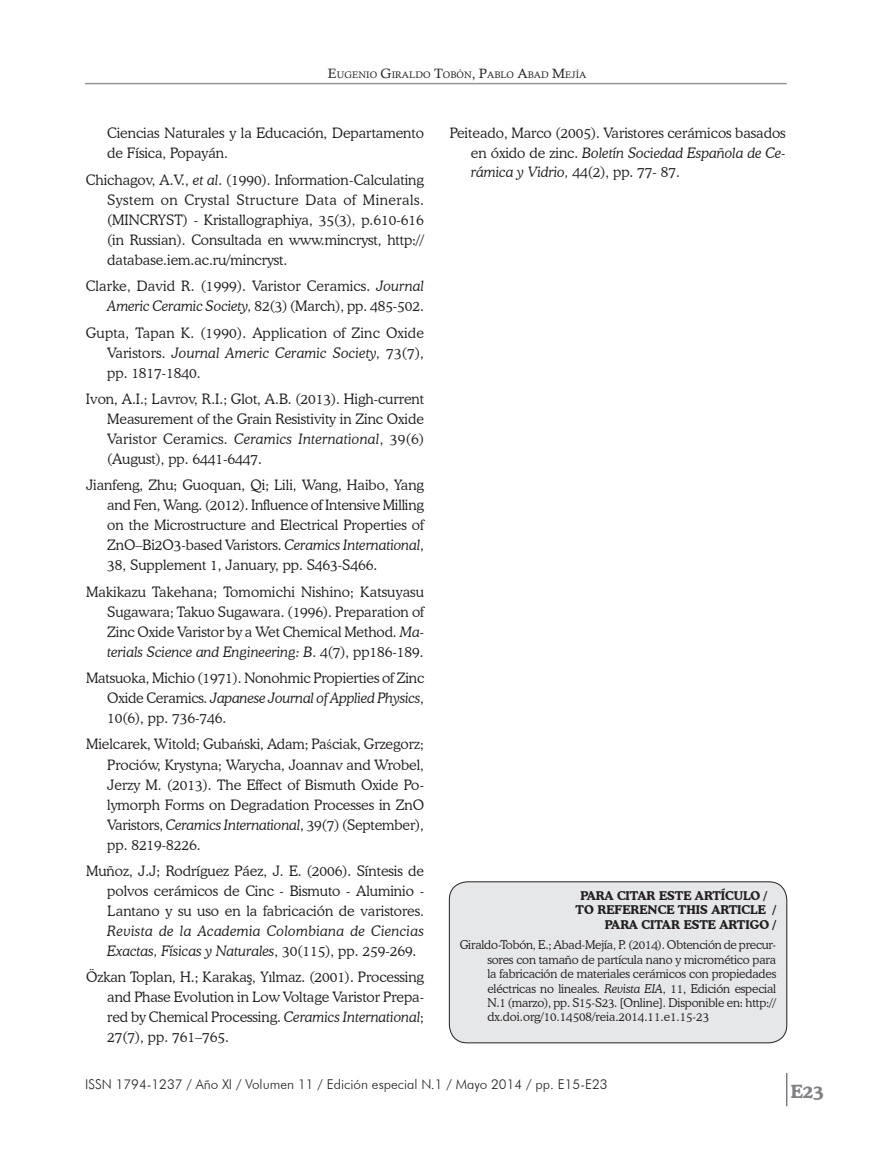
<style>
.page{position:relative;width:893px;height:1170px;background:#fff}
.page>*{position:absolute;margin:0;border:0;box-sizing:border-box;transform-origin:0 0}
.t1{font:700 18px "Cooper BT";color:#808285}
.t2{font:300 14.25px/20px "Cooper BT";color:#231f20;text-align:justify}
.t3{font:italic 300 14.25px/20px "Cooper BT";letter-spacing:.025em;color:#231f20}
.t4{font:300 13.5px "Futura BT";color:#231f20}
.t5{font:300 12px/14.4px "Cooper BT";letter-spacing:-.005em;color:#231f20;text-align:justify}
.t6{font:700 12px "Cooper BT";color:#231f20}
.t7{font:9.45px "Calisto";color:#231f20}
.s1{font-size:13.5px}
.s2{font-style:italic}
.s3{font-family:"Times New Roman";font-weight:400}
.s4{font-style:normal}
</style>
<div class="page">
<hr style="left:786px;top:1072px;width:1px;height:34px;background:#7c7e81">
<hr style="left:85px;top:83px;width:702px;height:1px;background:#939598">
<div style="left:449px;top:881px;width:338px;height:161px;background:#e6e7e9;border-radius:18px"></div>
<div style="left:449px;top:881px;width:338px;height:162px;border:1px solid #231f20;border-radius:18px"></div>
<p class="t7" style="left:328px;top:69px;width:260px"><span class="s1">E</span>UGENIO <span class="s1">G</span>IRALDO <span class="s1">T</span>OBÓN<span class="s1">, P</span>ABLO <span class="s1">A</span>BAD <span class="s1">M</span>EJÍA</p>
<p class="t2" style="left:107px;top:123px;width:318px">Ciencias Naturales y la Educación, Departamento de Física, Popayán.</p>
<p class="t2" style="left:107px;top:170px;width:318px;text-indent:-21px">Chichagov, A.V., <span class="s2">et al</span>. (1990). Information-Calculating System on Crystal Structure Data of Minerals. (MINCRYST) - Kristallographiya, 35(3), p.610-616 (in Russian). Consultada en www.mincryst, http:// database.iem.ac.ru/mincryst.</p>
<p class="t2" style="left:86px;top:276px;width:340px;text-align:right">Clarke, David R. (1999). Varistor Ceramics. <span class="s2">Journal<br>Americ Ceramic Society,</span> 82(3) (March), pp. 485-502.</p>
<p class="t2" style="left:107px;top:322px;width:318px;text-indent:-21px">Gupta, Tapan K. (1990). Application of Zinc Oxide Varistors. <span class="s2">Journal Americ Ceramic Society,</span> 73(7), pp. 1817-1840.</p>
<p class="t2" style="left:107px;top:389px;width:318px;text-indent:-21px">Ivon, A.I.; Lavrov, R.I.; Glot, A.B. (2013). High-current Measurement of the Grain Resistivity in Zinc Oxide Varistor Ceramics. <span class="s2">Ceramics International</span>, 39(6) (August), pp. 6441-6447.</p>
<p class="t2" style="left:107px;top:475px;width:318px;text-indent:-21px">Jianfeng, Zhu; Guoquan, Qi; Lili, Wang, Haibo, Yang and Fen, Wang. (2012). Influence of Intensive Milling on the Microstructure and Electrical Properties of ZnO–Bi2O3-based Varistors. <span class="s2">Ceramics International</span>, 38, Supplement 1, January, pp. S463-S466.</p>
<p class="t2" style="left:107px;top:581px;width:318px;text-indent:-21px">Makikazu Takehana; Tomomichi Nishino; Katsuyasu Sugawara; Takuo Sugawara. (1996). Preparation of Zinc Oxide Varistor by a Wet Chemical Method. <span class="s2">Ma&shy;terials Science and Engineering: B</span>. 4(7), pp186-189.</p>
<p class="t2" style="left:107px;top:668px;width:318px;text-indent:-21px">Matsuoka, Michio (1971). Nonohmic Propierties of Zinc Oxide Ceramics. <span class="s2">Japanese Journal of Applied Physics</span>, 10(6), pp. 736-746.</p>
<p class="t2" style="left:107px;top:734px;width:318px;text-indent:-21px">Mielcarek, Witold; Guba<span class="s3">ń</span>ski, Adam; Pa<span class="s3">ś</span>ciak, Grzegorz; Prociów, Krystyna; Warycha, Joannav and Wrobel, Jerzy M. (2013). The Effect of Bismuth Oxide Po&shy;lymorph Forms on Degradation Processes in ZnO Varistors, <span class="s2">Ceramics International</span>, 39(7) (September), pp. 8219-8226.</p>
<p class="t2" style="left:107px;top:860px;width:318px;text-indent:-21px">Muñoz, J.J; Rodríguez Páez, J. E. (2006). Síntesis de polvos cerámicos de Cinc - Bismuto - Aluminio - Lantano y su uso en la fabricación de varistores.</p>
<p class="t3" style="left:107px;top:920px;width:318px">Revista de la Academia Colombiana de Ciencias<br>Exactas, Físicas y Naturales<span class="s4">, 30(115), pp. 259-269.</span></p>
<p class="t2" style="left:107px;top:967px;width:318px;text-indent:-21px">Özkan Toplan, H.; Karakaş, Yılmaz. (2001). Processing and Phase Evolution in Low Voltage Varistor Prepa&shy;red by Chemical Processing. <span class="s2">Ceramics International</span>; 27(7), pp. 761–765.</p>
<p class="t2" style="left:471px;top:123px;width:316px;line-height:19.5px;text-indent:-21px">Peiteado, Marco (2005). Varistores cerámicos basados en óxido de zinc. <span class="s2">Boletín Sociedad Española de Ce&shy;rámica y Vidrio,</span> 44(2), pp. 77- 87.</p>
<p class="t6" style="left:580px;top:888px;width:188px">PARA CITAR ESTE ARTÍCULO /</p>
<p class="t6" style="left:575px;top:902px;width:202px">TO REFERENCE THIS ARTICLE /</p>
<p class="t6" style="left:605px;top:916px;width:173px">PARA CITAR ESTE ARTIGO /</p>
<p class="t5" style="left:487px;top:937px;width:290px;text-indent:-28px">Giraldo-Tobón, E.; Abad-Mejía, P. (2014). Obtención de precur&shy;sores con tamaño de partícula nano y micromético para la fabricación de materiales cerámicos con propiedades eléctricas no lineales. <span class="s2">Revista EIA</span>, 11, Edición especial N.1 (marzo), pp. S15-S23. [Online]. Disponible en: http:// dx.doi.org/10.14508/reia.2014.11.e1.15-23</p>
<p class="t4" style="left:85px;top:1076px;width:524px">ISSN 1794-1237 / Año XI / Volumen 11 / Edición especial N.1 / Mayo 2014 / pp. E15-E23</p>
<p class="t1" style="left:791px;top:1080px;width:35px">E23</p>
</div>
